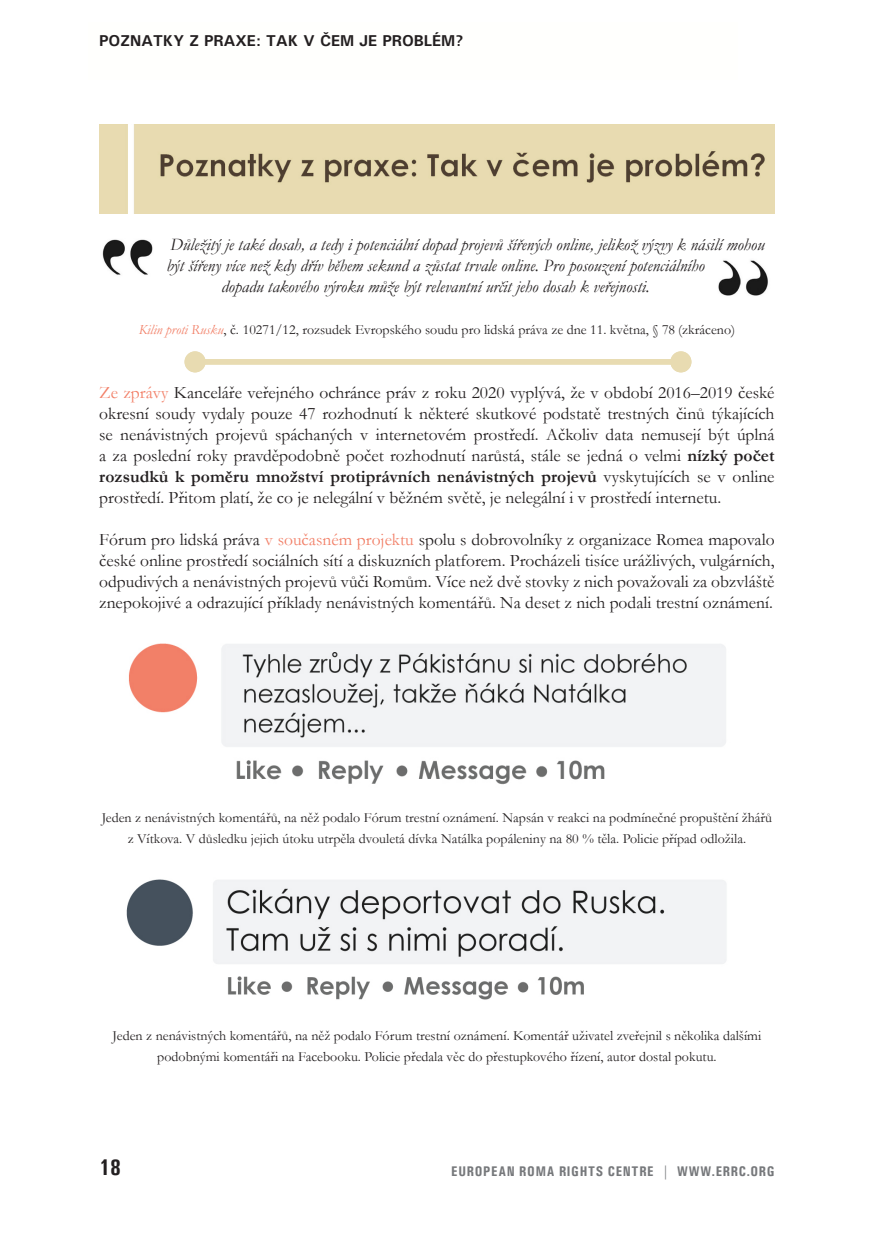
<style>
.page{position:relative;width:874px;height:1241px;background:#fff}
.page>*{position:absolute;margin:0;border:0;box-sizing:border-box;transform-origin:0 0}
.t1{font:700 condensed 22.75px "Univers";color:#231f20}
.t2{font:17.5px/21px "Garamond";color:#231f20;text-align:justify}
.t3{font:italic 17.5px "Garamond";color:#231f20}
.t4{font:700 15.75px "Univers";color:#231f20}
.t5{font:14px/21px "Garamond";color:#231f20;text-align:center}
.t6{font:700 condensed 14px "Univers";letter-spacing:.05em;color:#76787b}
.s1{font-style:italic;color:#f28068}
.s2{color:#f28068}
.s3{font-weight:700}
</style>
<div class="page">
<div style="left:195px;top:359px;width:485px;height:5px;background:#e8dbb1"></div>
<hr style="left:195px;top:364px;width:485px;height:1px;background:#e8dbb1">
<div style="left:184px;top:351px;width:21px;height:21px;background:#e8dbb1;border-radius:50%"></div>
<div style="left:670px;top:351px;width:21px;height:21px;background:#e8dbb1;border-radius:50%"></div>
<img style="left:99px;top:124px;width:675px;height:89px">
<img style="left:102px;top:239px;width:51px;height:36px">
<img style="left:718px;top:260px;width:50px;height:36px">
<img style="left:128px;top:643px;width:598px;height:142px">
<img style="left:126px;top:879px;width:600px;height:121px">
<p class="t4" style="left:99px;top:30px;width:94px">OD JE VŮBE</p>
<p class="t4" style="left:99px;top:30px;width:168px">SHOČ H J Y NĚK ŘÍ</p>
<p class="t4" style="left:99px;top:30px;width:199px">C NA TO ŘÍKÁ SPRUČKA? P</p>
<p class="t4" style="left:205px;top:30px;width:58px">ŘÍRAXE:</p>
<p class="t4" style="left:293px;top:30px;width:68px">CRPRH?OTOŽE</p>
<p class="t4" style="left:320px;top:30px;width:145px">ČEM JE PRCOBLÉM?</p>
<p class="t4" style="left:404px;top:30px;width:99px">E NEŽ JINÍ? C</p>
<p class="t4" style="left:99px;top:30px;width:126px">PORATA K NENÁVI</p>
<p class="t4" style="left:136px;top:30px;width:359px">OJEKTUZPRCP HATE SPTSCEEAK V AVA? SLOVA MAJÍ MO</p>
<p class="t4" style="left:142px;top:30px;width:27px">U Í</p>
<p class="t4" style="left:234px;top:30px;width:67px">TIÁVNÍ Ú</p>
<p class="t4" style="left:292px;top:30px;width:102px">HYTÁVA Í VÍ</p>
<p class="t4" style="left:116px;top:30px;width:10px">PR</p>
<p class="t4" style="left:147px;top:30px;width:45px">TATO</p>
<p class="t4" style="left:120px;top:30px;width:65px">ZRNATKY</p>
<p class="t3" style="left:170px;top:232px;width:595px">Důležitý je také dosah, a tedy i potenciální dopad projevů šířených online, jelikož výzvy k násilí mohou</p>
<p class="t3" style="left:166px;top:253px;width:539px">být šířeny více než kdy dřív během sekund a zůstat trvale online. Pro posouzení potenciálního</p>
<p class="t3" style="left:221px;top:274px;width:429px">dopadu takového výroku může být relevantní určit jeho dosah k veřejnosti.</p>
<p class="t5" style="left:139px;top:318px;width:597px"><span class="s1">Kilin proti Rusku</span>, č. 10271/12, rozsudek Evropského soudu pro lidská práva ze dne 11. května, § 78 (zkráceno)</p>
<p class="t2" style="left:99px;top:381px;width:676px"><span class="s2">Ze zprávy</span> Kanceláře veřejného ochránce práv z roku 2020 vyplývá, že v období 2016–2019 české okresní soudy vydaly pouze 47 rozhodnutí k některé skutkové podstatě trestných činů týkajících se nenávistných projevů spáchaných v internetovém prostředí. Ačkoliv data nemusejí být úplná a za poslední roky pravděpodobně počet rozhodnutí narůstá, stále se jedná o velmi <span class="s3">nízký počet rozsudků k poměru množství protiprávních nenávistných projevů</span> vyskytujících se v online prostředí. Přitom platí, že co je nelegální v běžném světě, je nelegální i v prostředí internetu.</p>
<p class="t2" style="left:99px;top:528px;width:676px">Fórum pro lidská práva <span class="s2">v současném projektu</span> spolu s dobrovolníky z organizace Romea mapovalo české online prostředí sociálních sítí a diskuzních platforem. Procházeli tisíce urážlivých, vulgárních, odpudivých a nenávistných projevů vůči Romům. Více než dvě stovky z nich považovali za obzvláště znepokojivé a odrazující příklady nenávistných komentářů. Na deset z nich podali trestní oznámení.</p>
<p class="t5" style="left:102px;top:806px;width:671px">Jeden z nenávistných komentářů, na něž podalo Fórum trestní oznámení. Napsán v reakci na podmínečné propuštění žhářů z Vítkova. V důsledku jejich útoku utrpěla dvouletá dívka Natálka popáleniny na 80 % těla. Policie případ odložila.</p>
<p class="t5" style="left:112px;top:1024px;width:649px">Jeden z nenávistných komentářů, na něž podalo Fórum trestní oznámení. Komentář uživatel zveřejnil s několika dalšími podobnými komentáři na Facebooku. Policie předala věc do přestupkového řízení, autor dostal pokutu.</p>
<p class="t1" style="left:99px;top:1152px;width:23px">18</p>
<p class="t6" style="left:451px;top:1162px;width:325px">EUROPEAN ROMA RIGHTS CENTRE | WWW.ERRC.ORG</p>
</div>
